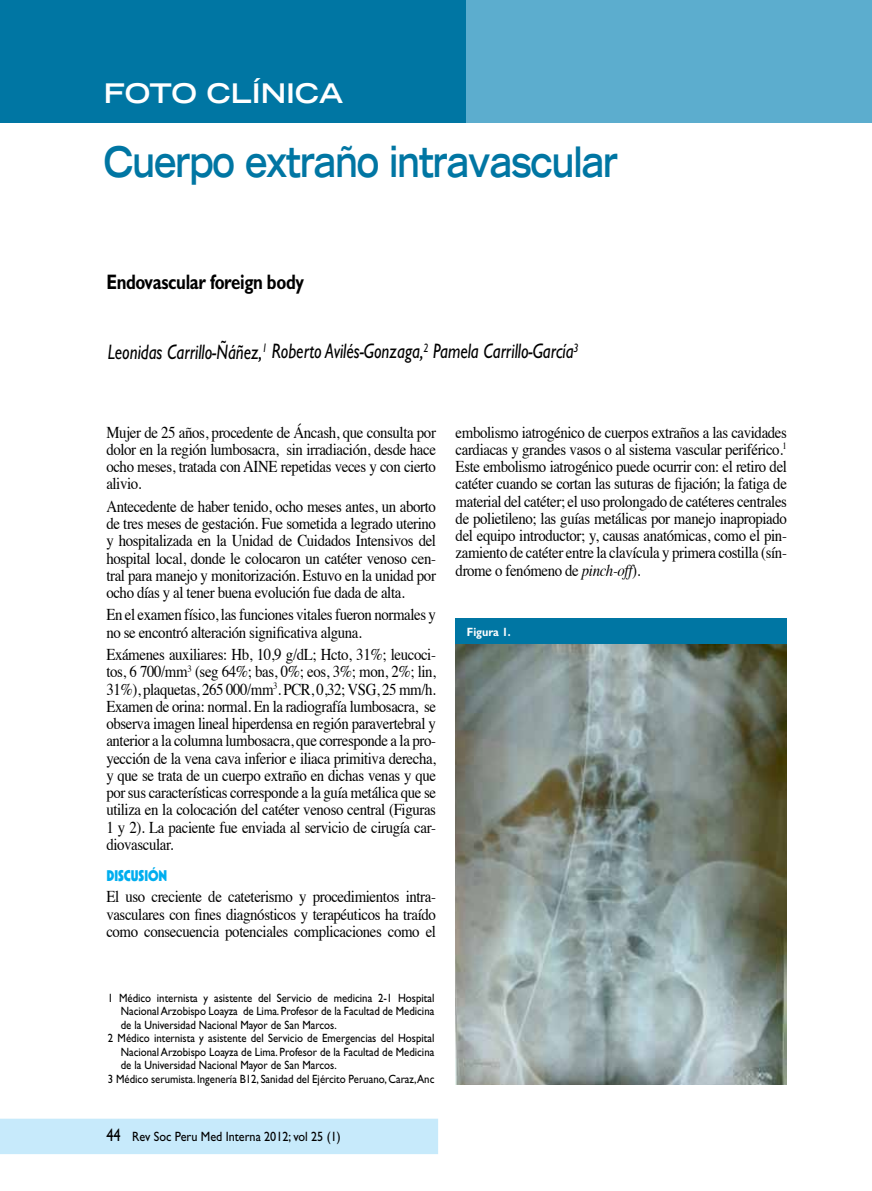
<style>
.page{position:relative;width:872px;height:1191px;background:#fff}
.page>*{position:absolute;margin:0;border:0;box-sizing:border-box;transform-origin:0 0}
.t1{font:700 expanded 42px "Trade Gothic LH";letter-spacing:-.03em;color:#0076a3;scale:.8 1}
.t2{font:700 expanded 27px "Trade Gothic LH";color:#fff}
.t3{font:italic 21px "Gill Sans";color:#000;scale:.8 1}
.t4{font:700 21px "Gill Sans";letter-spacing:-.02em;color:#000;scale:.8 1}
.t5{font:16.5px/17.2px "Times";letter-spacing:-.025em;color:#000;text-align:justify;scale:.9 1}
.t6{font:900 15px "Kabel";color:#00aeef;scale:.9 1}
.t7{font:13.5px "Gill Sans";color:#000;scale:.9 1}
.t8{font:12px "Gill Sans";color:#000;scale:.9 1}
.t9{font:700 12px "Gill Sans";color:#fff;scale:.9 1}
.s1{font-style:italic}
.s2{font-size:18px}
</style>
<div class="page">
<div style="left:0;top:1118px;width:438px;height:36px;background:#c7eafb"></div>
<div style="left:455px;top:618px;width:332px;height:36px;background:#0076a3"></div>
<div style="left:448px;top:0;width:424px;height:123px;background:#5cadce"></div>
<div style="left:0;top:0;width:466px;height:123px;background:#0076a3"></div>
<img style="left:455px;top:644px;width:332px;height:440px">
<h2 class="t2" style="left:104px;top:75px;width:241px">Foto clínica</h2>
<h1 class="t1" style="left:104px;top:134px;width:644px">Cuerpo extraño intravascular</h1>
<p class="t4" style="left:106px;top:270px;width:249px">Endovascular foreign body</p>
<p class="t3" style="left:108px;top:339px;width:590px">Leonidas Carrillo-Ñáñez,<sup>1</sup> Roberto Avilés-Gonzaga,<sup>2</sup> Pamela Carrillo-García<sup>3</sup></p>
<p class="t5" style="left:106px;top:422px;width:368px">Mujer de 25 años, procedente de Áncash, que consulta por dolor en la región lumbosacra, sin irradiación, desde hace ocho meses, tratada con AINE repetidas veces y con cierto alivio.</p>
<p class="t5" style="left:106px;top:496px;width:368px">Antecedente de haber tenido, ocho meses antes, un aborto de tres meses de gestación. Fue sometida a legrado uterino y hospitalizada en la Unidad de Cuidados Intensivos del hospital local, donde le colocaron un catéter venoso cen&shy;tral para manejo y monitorización. Estuvo en la unidad por ocho días y al tener buena evolución fue dada de alta.</p>
<p class="t5" style="left:106px;top:605px;width:368px">En el examen físico, las funciones vitales fueron normales y no se encontró alteración significativa alguna.</p>
<p class="t5" style="left:106px;top:644px;width:368px">Exámenes auxiliares: Hb, 10,9 g/dL; Hcto, 31%; leucoci&shy;tos, 6 700/mm<sup>3</sup> (seg 64%; bas, 0%; eos, 3%; mon, 2%; lin, 31%), plaquetas, 265 000/mm<sup>3</sup>. PCR, 0,32; VSG, 25 mm/h.<br>Examen de orina: normal. En la radiografía lumbosacra, se observa imagen lineal hiperdensa en región paravertebral y anterior a la columna lumbosacra, que corresponde a la pro&shy;yección de la vena cava inferior e iliaca primitiva derecha, y que se trata de un cuerpo extraño en dichas venas y que por sus características corresponde a la guía metálica que se utiliza en la colocación del catéter venoso central (Figuras 1 y 2). La paciente fue enviada al servicio de cirugía car&shy;diovascular.</p>
<p class="t6" style="left:106px;top:866px;width:69px">DISCUSIÓN</p>
<p class="t5" style="left:106px;top:887px;width:368px">El uso creciente de cateterismo y procedimientos intra&shy;vasculares con fines diagnósticos y terapéuticos ha traído como consecuencia potenciales complicaciones como el</p>
<p class="t5" style="left:455px;top:422px;width:370px">embolismo iatrogénico de cuerpos extraños a las cavidades cardiacas y grandes vasos o al sistema vascular periférico.<sup>1<br></sup>Este embolismo iatrogénico puede ocurrir con: el retiro del catéter cuando se cortan las suturas de fijación; la fatiga de material del catéter; el uso prolongado de catéteres centrales de polietileno; las guías metálicas por manejo inapropiado del equipo introductor; y, causas anatómicas, como el pin&shy;zamiento de catéter entre la clavícula y primera costilla (sín&shy;drome o fenómeno de <span class="s1">pinch-off</span>).</p>
<p class="t9" style="left:467px;top:625px;width:50px">Figura 1.</p>
<p class="t8" style="left:108px;top:990px;width:364px">1 Médico internista y asistente del Servicio de medicina 2-1 Hospital</p>
<p class="t8" style="left:121px;top:1004px;width:350px">Nacional Arzobispo Loayza de Lima. Profesor de la Facultad de Medicina</p>
<p class="t8" style="left:121px;top:1017px;width:241px">de la Universidad Nacional Mayor de San Marcos.</p>
<p class="t8" style="left:108px;top:1031px;width:364px">2 Médico internista y asistente del Servicio de Emergencias del Hospital</p>
<p class="t8" style="left:121px;top:1044px;width:350px">Nacional Arzobispo Loayza de Lima. Profesor de la Facultad de Medicina</p>
<p class="t8" style="left:121px;top:1058px;width:241px">de la Universidad Nacional Mayor de San Marcos.</p>
<p class="t8" style="left:108px;top:1071px;width:364px">3 Médico serumista. Ingenería B12, Sanidad del Ejército Peruano, Caraz,Anc</p>
<p class="t7" style="left:106px;top:1128px;width:262px"><span class="s2">44</span> Rev Soc Peru Med Interna 2012; vol 25 (1)</p>
</div>
